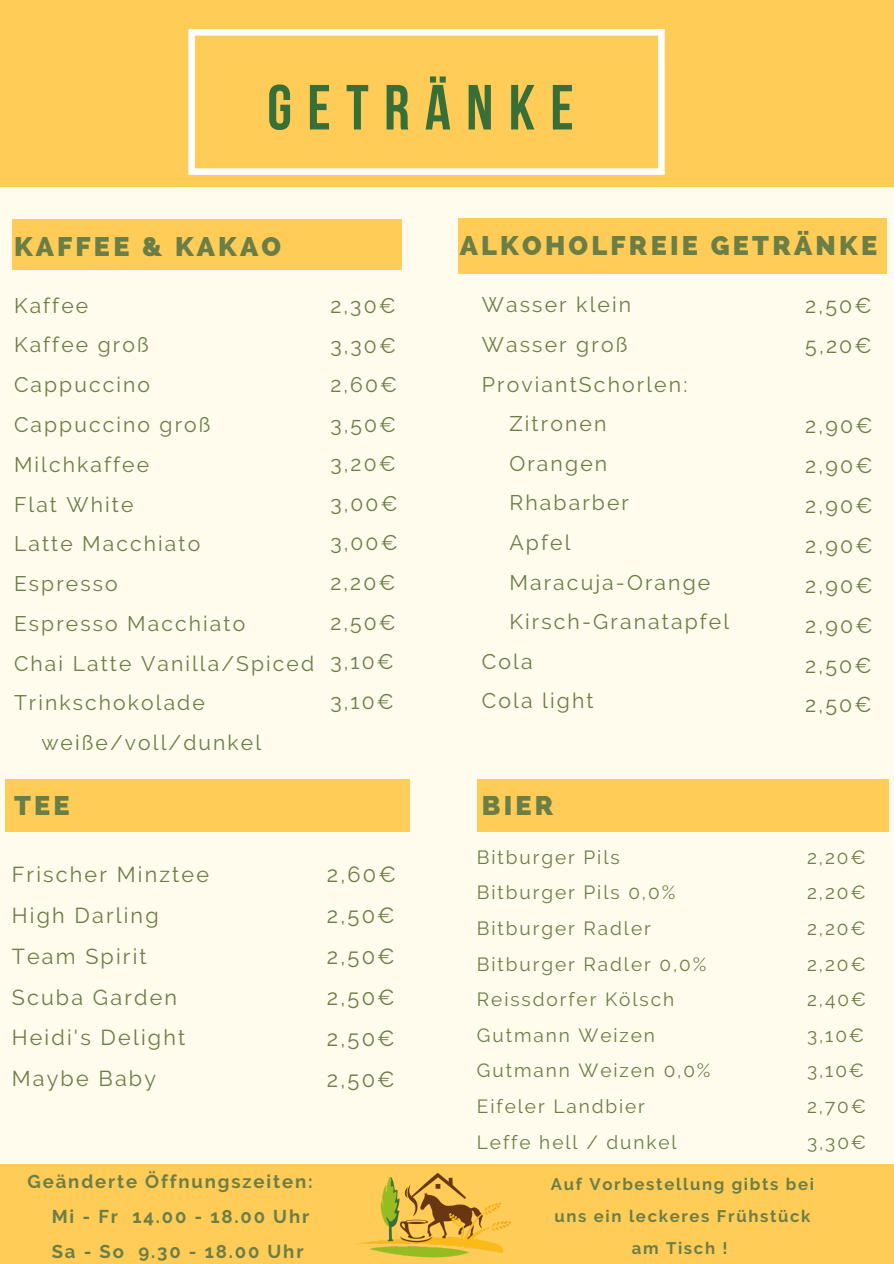
<style>
.page{position:relative;width:894px;height:1264px;background:#fff}
.page>*{position:absolute;margin:0;border:0;box-sizing:border-box;transform-origin:0 0}
.t1{font:700 63.6px "Bebas Neue";letter-spacing:.24em;color:#396e36}
.t2{font:800 27px "Raleway";letter-spacing:.12em;color:#6b7e46}
.t3{font:21.9px/40.8px "Raleway";letter-spacing:.1em;color:#6b7e46;text-align:justify}
.t4{font:21.6px/40.8px "Raleway";letter-spacing:.1em;color:#6b7e46}
.t5{font:21.45px/39.9px "Raleway";letter-spacing:.1em;color:#6b7e46}
.t6{font:21.15px/39.6px "Raleway";letter-spacing:.1em;color:#6b7e46}
.t7{font:21px "Raleway";letter-spacing:.1em;color:#6b7e46}
.t8{font:19.05px/35.5px "Raleway";letter-spacing:.1em;color:#6b7e46}
.t9{font:700 18.45px/35.1px "Raleway";letter-spacing:.1em;color:#6b7e46}
.t10{font:700 16.65px/31.7px "Raleway";letter-spacing:.1em;color:#6b7e46;text-align:center}
</style>
<div class="page">
<div style="left:0;top:0;width:893px;height:1263px;background:#ffcc58"></div>
<div style="left:0;top:188px;width:893px;height:975px;background:#fffced"></div>
<div style="left:6px;top:779px;width:404px;height:52px;background:#ffcc58"></div>
<div style="left:458px;top:219px;width:428px;height:55px;background:#ffcc58"></div>
<div style="left:12px;top:220px;width:389px;height:49px;background:#ffcc58"></div>
<div style="left:477px;top:779px;width:411px;height:53px;background:#ffcc58"></div>
<svg style="left:188px;top:29px;width:476px;height:146px"></svg>
<img style="left:310px;top:1163px;width:253px;height:95px">
<h1 class="t1" style="left:267px;top:82px;width:308px">GETRÄNKE</h1>
<h2 class="t2" style="left:14px;top:230px;width:268px">KAFFEE &amp; KAKAO</h2>
<p class="t7" style="left:14px;top:293px;width:76px">Kaffee</p>
<p class="t7" style="left:14px;top:332px;width:136px">Kaffee groß</p>
<p class="t7" style="left:14px;top:372px;width:137px">Cappuccino</p>
<p class="t7" style="left:14px;top:412px;width:198px">Cappuccino groß</p>
<p class="t7" style="left:14px;top:452px;width:136px">Milchkaffee</p>
<p class="t7" style="left:14px;top:492px;width:121px">Flat White</p>
<p class="t7" style="left:14px;top:531px;width:188px">Latte Macchiato</p>
<p class="t7" style="left:14px;top:571px;width:105px">Espresso</p>
<p class="t7" style="left:14px;top:611px;width:233px">Espresso Macchiato</p>
<p class="t7" style="left:14px;top:651px;width:301px">Chai Latte Vanilla/Spiced</p>
<p class="t7" style="left:14px;top:690px;width:192px">Trinkschokolade</p>
<p class="t7" style="left:41px;top:730px;width:221px">weiße/voll/dunkel</p>
<h2 class="t2" style="left:14px;top:789px;width:57px">TEE</h2>
<p class="t6" style="left:330px;top:286px;width:69px">2,30€<br>3,30€<br>2,60€<br>3,50€<br>3,20€<br>3,00€<br>3,00€<br>2,20€<br>2,50€<br>3,10€<br>3,10€</p>
<p class="t4" style="left:12px;top:854px;width:199px">Frischer Minztee<br>High Darling<br>Team Spirit<br>Scuba Garden<br>Heidi's Delight<br>Maybe Baby</p>
<p class="t3" style="left:327px;top:854px;width:71px">2,60€ 2,50€ 2,50€ 2,50€ 2,50€ 2,50€</p>
<h2 class="t2" style="left:459px;top:229px;width:419px">ALKOHOLFREIE GETRÄNKE</h2>
<p class="t6" style="left:481px;top:285px;width:151px">Wasser klein</p>
<p class="t6" style="left:481px;top:325px;width:147px">Wasser groß</p>
<p class="t6" style="left:481px;top:364px;width:207px">ProviantSchorlen:</p>
<p class="t6" style="left:509px;top:404px;width:98px">Zitronen</p>
<p class="t6" style="left:509px;top:443px;width:99px">Orangen</p>
<p class="t6" style="left:509px;top:483px;width:121px">Rhabarber</p>
<p class="t6" style="left:509px;top:522px;width:63px">Apfel</p>
<p class="t6" style="left:509px;top:562px;width:202px">Maracuja-Orange</p>
<p class="t6" style="left:509px;top:602px;width:221px">Kirsch-Granatapfel</p>
<p class="t6" style="left:481px;top:641px;width:52px">Cola</p>
<p class="t6" style="left:481px;top:681px;width:113px">Cola light</p>
<h2 class="t2" style="left:481px;top:789px;width:73px">BIER</h2>
<p class="t5" style="left:805px;top:285px;width:68px">2,50€<br>5,20€</p>
<p class="t5" style="left:805px;top:405px;width:69px;text-align:justify">2,90€ 2,90€ 2,90€ 2,90€ 2,90€ 2,90€ 2,50€ 2,50€</p>
<p class="t8" style="left:477px;top:839px;width:235px">Bitburger Pils<br>Bitburger Pils 0,0%<br>Bitburger Radler<br>Bitburger Radler 0,0%<br>Reissdorfer Kölsch<br>Gutmann Weizen<br>Gutmann Weizen 0,0%<br>Eifeler Landbier<br>Leffe hell / dunkel</p>
<p class="t8" style="left:806px;top:839px;width:61px;text-align:justify">2,20€ 2,20€ 2,20€ 2,20€ 2,40€ 3,10€ 3,10€ 2,70€ 3,30€</p>
<p class="t9" style="left:52px;top:1163px;width:262px;text-indent:-24px">Geänderte Öffnungszeiten:<br>Mi - Fr 14.00 - 18.00 Uhr<br>Sa - So 9.30 - 18.00 Uhr</p>
<p class="t10" style="left:551px;top:1168px;width:264px">Auf Vorbestellung gibts bei uns ein leckeres Frühstück am Tisch !</p>
</div>
